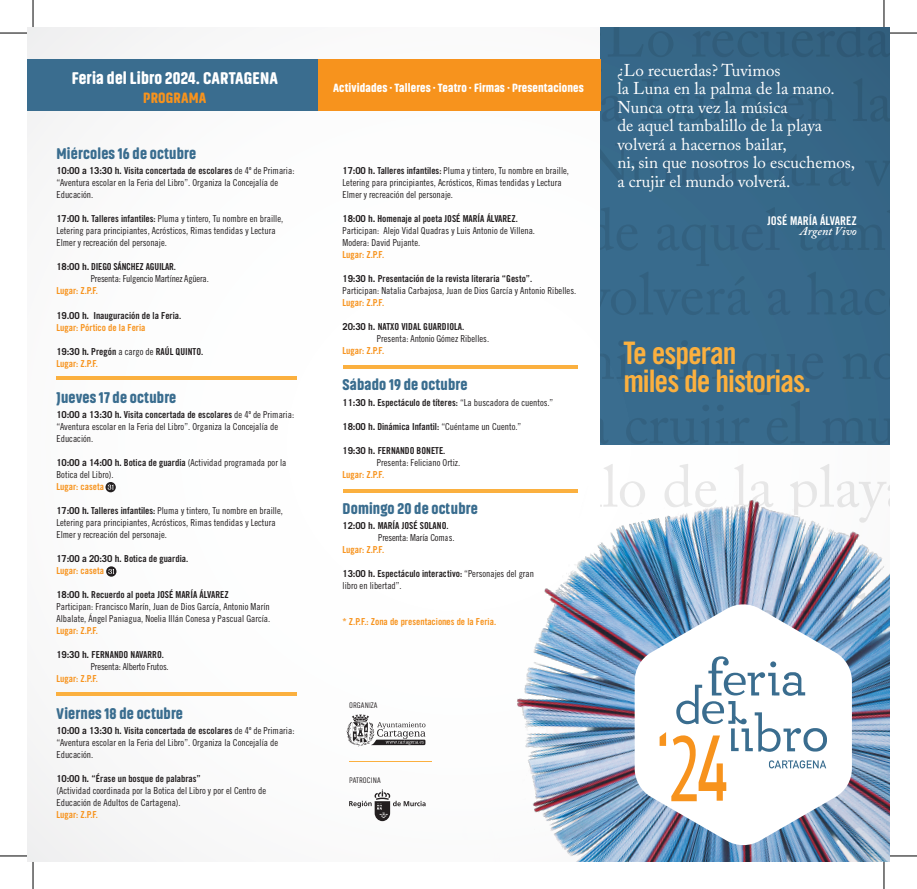
<style>
.page{position:relative;width:917px;height:889px;background:#fff}
.page>*{position:absolute;margin:0;border:0;box-sizing:border-box;transform-origin:0 0}
.t1{font:31px/28px "Trade Gothic LT Std Bd Cn 20";letter-spacing:-.035em;color:#fbb03f}
.t2{font:17px/18.5px "Adobe Caslon Pro";color:#fff}
.t3{font:900 17px "Akhand Soft";letter-spacing:.01em;color:#fff}
.t4{font:900 15.6px "Akhand Soft";letter-spacing:.01em;color:#3a6d8f}
.t5{font:900 15px "Akhand Soft";letter-spacing:.01em;color:#f7931d}
.t6{font:900 12px "Akhand Soft";letter-spacing:.01em;color:#fff}
.t7{font:12px "Trade Gothic LT Std Bd Cn 20";color:#fff}
.t8{font:italic 600 12px "Adobe Caslon Pro";color:#fff}
.t9{font:9.6px/12px "Trade Gothic LT Std Cn 18";color:#231f20}
.t10{font:9.6px/12px "Trade Gothic LT Std Bd Cn 20";color:#231f20}
.t11{font:9.6px "Trade Gothic LT Std Bd Cn 20";color:#f7931d}
.t12{font:9.6px "Trade Gothic LT Std Cn 18";letter-spacing:-.02em;color:#231f20}
.t13{font:9.6px "Trade Gothic LT Std Bd Cn 20";letter-spacing:-.02em;color:#231f20}
.t14{font:300 8.3px "Akhand Soft";letter-spacing:.01em;color:#231f20}
.s1{font-family:"Trade Gothic LT Std";font-weight:700}
.s2{font-family:"Trade Gothic LT Std Cn 18"}
.s3{font-family:"Trade Gothic LT Std Bd Cn 20"}
.s4{color:#f7931d}
</style>
<div class="page">
<div style="left:600px;top:27px;width:289px;height:417px;background:#3a6d8f"></div>
<svg style="left:604px;top:464px;width:38px;height:22px"></svg>
<svg style="left:668px;top:464px;width:47px;height:22px"></svg>
<svg style="left:734px;top:464px;width:34px;height:22px"></svg>
<svg style="left:790px;top:464px;width:97px;height:22px"></svg>
<svg style="left:600px;top:27px;width:73px;height:46px"></svg>
<svg style="left:601px;top:95px;width:23px;height:27px"></svg>
<svg style="left:641px;top:79px;width:124px;height:43px"></svg>
<svg style="left:782px;top:95px;width:53px;height:27px"></svg>
<svg style="left:852px;top:78px;width:37px;height:44px"></svg>
<svg style="left:600px;top:143px;width:141px;height:43px"></svg>
<svg style="left:759px;top:154px;width:91px;height:32px"></svg>
<svg style="left:865px;top:160px;width:24px;height:26px"></svg>
<svg style="left:796px;top:210px;width:93px;height:40px"></svg>
<svg style="left:600px;top:207px;width:190px;height:108px"></svg>
<svg style="left:807px;top:272px;width:79px;height:43px"></svg>
<svg style="left:600px;top:340px;width:289px;height:104px"></svg>
<img style="left:517px;top:486px;width:372px;height:375px">
<img style="left:634px;top:602px;width:217px;height:244px">
<svg style="left:633px;top:656px;width:193px;height:144px"></svg>
<svg style="left:346px;top:714px;width:79px;height:31px"></svg>
<hr style="left:349px;top:760px;width:83px;height:1px;background:#fbb03f">
<svg style="left:349px;top:789px;width:76px;height:31px"></svg>
<div style="left:316px;top:60px;width:284px;height:51px;background:#f7931d"></div>
<div style="left:27px;top:59px;width:290px;height:52px;background:#3a6d8f"></div>
<svg style="left:105px;top:482px;width:11px;height:10px"></svg>
<svg style="left:108px;top:484px;width:6px;height:5px"></svg>
<svg style="left:106px;top:566px;width:10px;height:10px"></svg>
<svg style="left:108px;top:568px;width:6px;height:5px"></svg>
<hr style="left:56px;top:376px;width:240px;height:3px;background:#fbb03f">
<hr style="left:342px;top:365px;width:235px;height:3px;background:#fbb03f">
<hr style="left:342px;top:489px;width:235px;height:4px;background:#fbb03f">
<hr style="left:56px;top:692px;width:240px;height:3px;background:#fbb03f">
<svg style="left:0;top:33px;width:27px;height:1px"></svg>
<svg style="left:0;top:855px;width:27px;height:1px"></svg>
<svg style="left:33px;top:0;width:1px;height:27px"></svg>
<svg style="left:33px;top:861px;width:1px;height:27px"></svg>
<svg style="left:692px;top:0;width:224px;height:57px"></svg>
<svg style="left:883px;top:855px;width:33px;height:33px"></svg>
<h2 class="t3" style="left:72px;top:69px;width:208px">Feria del Libro 2024. CARTAGENA</h2>
<h3 class="t5" style="left:143px;top:90px;width:65px">PROGRAMA</h3>
<h3 class="t4" style="left:56px;top:145px;width:141px">Miércoles 16 de octubre</h3>
<p class="t10" style="left:56px;top:165px;width:239px"><span class="s1">10:00 a 13:30 h.</span> Visita concertada de escolares <span class="s2">de 4º de Primaria:</span></p>
<p class="t9" style="left:56px;top:177px;width:223px">“Aventura escolar en la Feria del Libro”. Organiza la Concejalía de<br>Educación.</p>
<p class="t9" style="left:56px;top:213px;width:228px"><span class="s1">17:00 h.</span> <span class="s3">Talleres infantiles:</span> Pluma y tintero, Tu nombre en braille,<br>Letering para principiantes, Acrósticos, Rimas tendidas y Lectura<br>Elmer y recreación del personaje.</p>
<p class="t13" style="left:56px;top:261px;width:121px"><span class="s1">18:00 h.</span> DIEGO SÁNCHEZ AGUILAR.</p>
<p class="t12" style="left:91px;top:273px;width:119px">Presenta: Fulgencio Martínez Agüera.</p>
<p class="t11" style="left:56px;top:285px;width:43px">Lugar: Z.P.F.</p>
<p class="t10" style="left:56px;top:309px;width:126px"><span class="s1">19.00 h.</span> Inauguración de la Feria.<br><span class="s4">Lugar: Pórtico de la Feria</span></p>
<p class="t10" style="left:56px;top:345px;width:148px"><span class="s1">19:30 h.</span> Pregón <span class="s2">a cargo de</span> RAÚL QUINTO.<br><span class="s4">Lugar: Z.P.F.</span></p>
<h3 class="t4" style="left:56px;top:388px;width:121px">Jueves 17 de octubre</h3>
<p class="t10" style="left:56px;top:408px;width:239px"><span class="s1">10:00 a 13:30 h.</span> Visita concertada de escolares <span class="s2">de 4º de Primaria:</span></p>
<p class="t9" style="left:56px;top:420px;width:223px">“Aventura escolar en la Feria del Libro”. Organiza la Concejalía de<br>Educación.</p>
<p class="t9" style="left:56px;top:456px;width:231px"><span class="s1">10:00 a 14:00 h.</span> <span class="s3">Botica de guardia</span> (Actividad programada por la<br>Botica del Libro).</p>
<p class="t11" style="left:56px;top:481px;width:49px">Lugar: caseta</p>
<p class="t9" style="left:56px;top:504px;width:228px"><span class="s1">17:00 h.</span> <span class="s3">Talleres infantiles:</span> Pluma y tintero, Tu nombre en braille,<br>Letering para principiantes, Acrósticos, Rimas tendidas y Lectura<br>Elmer y recreación del personaje.</p>
<p class="t10" style="left:56px;top:552px;width:133px"><span class="s1">17:00 a 20:30 h.</span> Botica de guardia.<br><span class="s4">Lugar: caseta</span></p>
<p class="t10" style="left:56px;top:588px;width:174px"><span class="s1">18:00 h.</span> Recuerdo al poeta JOSÉ MARÍA ÁLVAREZ</p>
<p class="t9" style="left:56px;top:600px;width:215px">Participan: Francisco Marín, Juan de Dios García, Antonio Marín<br>Albalate, Ángel Paniagua, Noelia Illán Conesa y Pascual García.</p>
<p class="t11" style="left:56px;top:625px;width:43px">Lugar: Z.P.F.</p>
<p class="t10" style="left:56px;top:648px;width:109px"><span class="s1">19:30 h.</span> FERNANDO NAVARRO.</p>
<p class="t12" style="left:91px;top:661px;width:79px">Presenta: Alberto Frutos.</p>
<p class="t11" style="left:56px;top:673px;width:43px">Lugar: Z.P.F.</p>
<h3 class="t4" style="left:56px;top:704px;width:128px">Viernes 18 de octubre</h3>
<p class="t10" style="left:56px;top:724px;width:239px"><span class="s1">10:00 a 13:30 h.</span> Visita concertada de escolares <span class="s2">de 4º de Primaria:</span></p>
<p class="t9" style="left:56px;top:736px;width:223px">“Aventura escolar en la Feria del Libro”. Organiza la Concejalía de<br>Educación.</p>
<p class="t10" style="left:56px;top:772px;width:146px"><span class="s1">10:00 h.</span> “Érase un bosque de palabras”</p>
<p class="t9" style="left:56px;top:784px;width:211px">(Actividad coordinada por la Botica del Libro y por el Centro de<br>Educación de Adultos de Cartagena).</p>
<p class="t11" style="left:56px;top:808px;width:43px">Lugar: Z.P.F.</p>
<p class="t6" style="left:333px;top:81px;width:252px">Actividades · Talleres · Teatro · Firmas · Presentaciones</p>
<p class="t9" style="left:342px;top:164px;width:228px"><span class="s1">17:00 h.</span> <span class="s3">Talleres infantiles:</span> Pluma y tintero, Tu nombre en braille,<br>Letering para principiantes, Acrósticos, Rimas tendidas y Lectura<br>Elmer y recreación del personaje.</p>
<p class="t10" style="left:342px;top:212px;width:177px"><span class="s1">18:00 h.</span> Homenaje al poeta JOSÉ MARÍA ÁLVAREZ.</p>
<p class="t9" style="left:342px;top:224px;width:194px">Participan: Alejo Vidal Quadras y Luis Antonio de Villena.<br>Modera: David Pujante.</p>
<p class="t11" style="left:342px;top:248px;width:43px">Lugar: Z.P.F.</p>
<p class="t10" style="left:342px;top:272px;width:191px"><span class="s1">19:30 h.</span> Presentación de la revista literaria “Gesto”.</p>
<p class="t9" style="left:342px;top:284px;width:235px">Participan: Natalia Carbajosa, Juan de Dios García y Antonio Ribelles.</p>
<p class="t11" style="left:342px;top:296px;width:43px">Lugar: Z.P.F.</p>
<p class="t10" style="left:342px;top:320px;width:123px"><span class="s1">20:30 h.</span> NATXO VIDAL GUARDIOLA.</p>
<p class="t9" style="left:377px;top:332px;width:114px">Presenta: Antonio Gómez Ribelles.</p>
<p class="t11" style="left:342px;top:344px;width:43px">Lugar: Z.P.F.</p>
<h3 class="t4" style="left:342px;top:376px;width:126px">Sábado 19 de octubre</h3>
<p class="t9" style="left:342px;top:396px;width:212px"><span class="s1">11:30 h.</span> <span class="s3">Espectáculo de títeres:</span> “La buscadora de cuentos.”</p>
<p class="t9" style="left:342px;top:420px;width:180px"><span class="s1">18:00 h.</span> <span class="s3">Dinámica Infantil:</span> “Cuéntame un Cuento.”</p>
<p class="t10" style="left:342px;top:444px;width:104px"><span class="s1">19:30 h.</span> FERNANDO BONETE.</p>
<p class="t9" style="left:377px;top:456px;width:85px">Presenta: Feliciano Ortiz.</p>
<p class="t11" style="left:342px;top:468px;width:43px">Lugar: Z.P.F.</p>
<h3 class="t4" style="left:342px;top:499px;width:137px">Domingo 20 de octubre</h3>
<p class="t10" style="left:342px;top:519px;width:108px"><span class="s1">12:00 h.</span> MARÍA JOSÉ SOLANO.</p>
<p class="t12" style="left:378px;top:532px;width:78px">Presenta: María Comas.</p>
<p class="t11" style="left:342px;top:544px;width:43px">Lugar: Z.P.F.</p>
<p class="t10" style="left:342px;top:567px;width:193px"><span class="s1">13:00 h.</span> Espectáculo interactivo: <span class="s2">“Personajes del gran</span></p>
<p class="t9" style="left:342px;top:579px;width:61px">libro en libertad”.</p>
<p class="t11" style="left:342px;top:616px;width:155px">* Z.P.F.: Zona de presentaciones de la Feria.</p>
<p class="t14" style="left:349px;top:700px;width:30px">ORGANIZA</p>
<p class="t14" style="left:349px;top:775px;width:33px">PATROCINA</p>
<h2 class="t2" style="left:617px;top:60px;width:239px">¿Lo recuerdas? Tuvimos<br>la Luna en la palma de la mano.<br>Nunca otra vez la música<br>de aquel tambalillo de la playa volverá a hacernos bailar,<br>ni, sin que nosotros lo escuchemos, a crujir el mundo volverá.</h2>
<p class="t7" style="left:767px;top:213px;width:91px">JOSÉ MARÍA ÁLVAREZ</p>
<p class="t8" style="left:799px;top:224px;width:58px">Argent Vivo</p>
<h1 class="t1" style="left:623px;top:338px;width:189px">Te esperan<br>miles de historias.</h1>
</div>
